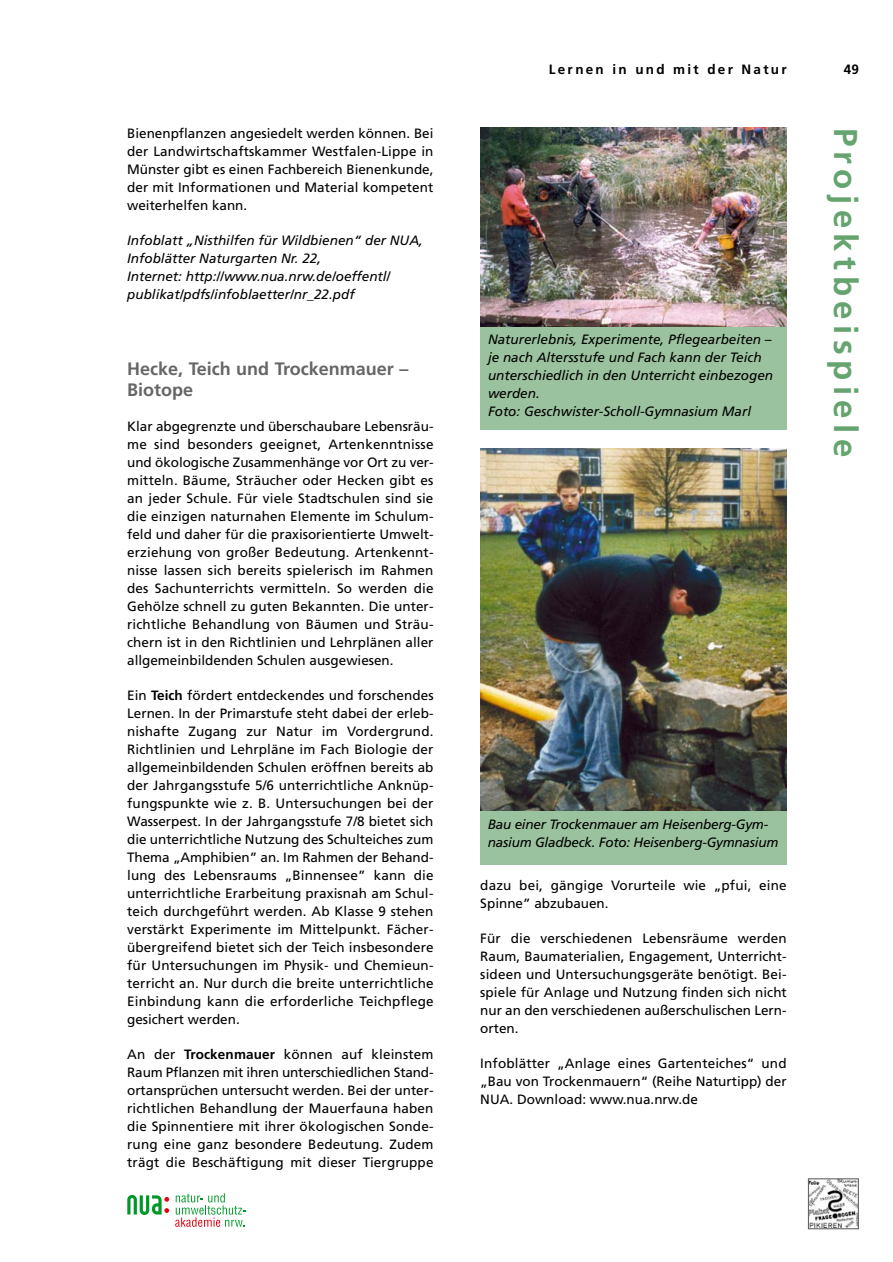
<style>
.page{position:relative;width:893px;height:1262px;background:#fff}
.page>*{position:absolute;margin:0;border:0;box-sizing:border-box;transform-origin:0 0}
.t1{font:700 33px "Frutiger";letter-spacing:.165em;color:#65a46f}
.t2{font:700 18px/21px "Frutiger";color:#666}
.t3{font:13.5px/18px "Frutiger";color:#000;text-align:justify}
.t4{font:italic 13.5px/18px "Frutiger";color:#000}
.t5{font:700 13.5px "Frutiger";letter-spacing:.165em;color:#000}
.s1{font-weight:700}
</style>
<div class="page">
<img style="left:809px;top:1180px;width:47px;height:47px">
<div style="left:807px;top:1178px;width:51px;height:51px;border:1px solid #666"></div>
<svg style="left:175px;top:1193px;width:71px;height:33px"></svg>
<svg style="left:127px;top:1194px;width:42px;height:21px"></svg>
<img style="left:480px;top:128px;width:306px;height:199px">
<div style="left:480px;top:327px;width:306px;height:102px;background:#9bc29e"></div>
<img style="left:480px;top:449px;width:306px;height:362px">
<div style="left:480px;top:811px;width:306px;height:53px;background:#9bc29e"></div>
<p class="t3" style="left:127px;top:125px;width:308px">Bienenpflanzen angesiedelt werden können. Bei der Landwirtschaftskammer Westfalen-Lippe in Münster gibt es einen Fachbereich Bienenkunde, der mit Informationen und Material kompetent weiterhelfen kann.</p>
<p class="t4" style="left:127px;top:232px;width:297px">Infoblatt „Nisthilfen für Wildbienen“ der NUA, Infoblätter Naturgarten Nr. 22,<br>Internet: http://www.nua.nrw.de/oeffentl/ publikat/pdfs/infoblaetter/nr_22.pdf</p>
<h2 class="t2" style="left:127px;top:359px;width:283px">Hecke, Teich und Trockenmauer –<br>Biotope</h2>
<p class="t3" style="left:127px;top:418px;width:308px">Klar abgegrenzte und überschaubare Lebensräu&shy;me sind besonders geeignet, Artenkenntnisse und ökologische Zusammenhänge vor Ort zu ver&shy;mitteln. Bäume, Sträucher oder Hecken gibt es an jeder Schule. Für viele Stadtschulen sind sie die einzigen naturnahen Elemente im Schulum&shy;feld und daher für die praxisorientierte Umwelt&shy;erziehung von großer Bedeutung. Artenkennt&shy;nisse lassen sich bereits spielerisch im Rahmen des Sachunterrichts vermitteln. So werden die Gehölze schnell zu guten Bekannten. Die unter&shy;richtliche Behandlung von Bäumen und Sträu&shy;chern ist in den Richtlinien und Lehrplänen aller allgemeinbildenden Schulen ausgewiesen.</p>
<p class="t3" style="left:127px;top:687px;width:308px">Ein <span class="s1">Teich</span> fördert entdeckendes und forschendes Lernen. In der Primarstufe steht dabei der erleb&shy;nishafte Zugang zur Natur im Vordergrund.<br>Richtlinien und Lehrpläne im Fach Biologie der allgemeinbildenden Schulen eröffnen bereits ab der Jahrgangsstufe 5/6 unterrichtliche Anknüp&shy;fungspunkte wie z. B. Untersuchungen bei der Wasserpest. In der Jahrgangsstufe 7/8 bietet sich die unterrichtliche Nutzung des Schulteiches zum Thema „Amphibien” an. Im Rahmen der Behand&shy;lung des Lebensraums „Binnensee” kann die unterrichtliche Erarbeitung praxisnah am Schul&shy;teich durchgeführt werden. Ab Klasse 9 stehen verstärkt Experimente im Mittelpunkt. Fächer&shy;übergreifend bietet sich der Teich insbesondere für Untersuchungen im Physik- und Chemieun&shy;terricht an. Nur durch die breite unterrichtliche Einbindung kann die erforderliche Teichpflege gesichert werden.</p>
<p class="t3" style="left:127px;top:1046px;width:308px">An der <span class="s1">Trockenmauer</span> können auf kleinstem Raum Pflanzen mit ihren unterschiedlichen Stand&shy;ortansprüchen untersucht werden. Bei der unter&shy;richtlichen Behandlung der Mauerfauna haben die Spinnentiere mit ihrer ökologischen Sonde&shy;rung eine ganz besondere Bedeutung. Zudem trägt die Beschäftigung mit dieser Tiergruppe</p>
<p class="t5" style="left:549px;top:64px;width:239px">Lernen in und mit der Natur</p>
<p class="t5" style="left:843px;top:64px;width:17px">49</p>
<p class="t4" style="left:488px;top:332px;width:286px">Naturerlebnis, Experimente, Pflegearbeiten – je nach Altersstufe und Fach kann der Teich unterschiedlich in den Unterricht einbezogen werden.<br>Foto: Geschwister-Scholl-Gymnasium Marl</p>
<h1 class="t1" style="left:858px;top:128px;width:331px;rotate:90deg">Projektbeispiele</h1>
<p class="t4" style="left:488px;top:816px;width:292px">Bau einer Trockenmauer am Heisenberg-Gym&shy;nasium Gladbeck. Foto: Heisenberg-Gymnasium</p>
<p class="t3" style="left:480px;top:877px;width:308px">dazu bei, gängige Vorurteile wie „pfui, eine<br>Spinne” abzubauen.</p>
<p class="t3" style="left:480px;top:930px;width:308px">Für die verschiedenen Lebensräume werden Raum, Baumaterialien, Engagement, Unterricht&shy;sideen und Untersuchungsgeräte benötigt. Bei&shy;spiele für Anlage und Nutzung finden sich nicht nur an den verschiedenen außerschulischen Lern&shy;orten.</p>
<p class="t3" style="left:480px;top:1055px;width:308px">Infoblätter „Anlage eines Gartenteiches“ und „Bau von Trockenmauern“ (Reihe Naturtipp) der NUA. Download: www.nua.nrw.de</p>
</div>
